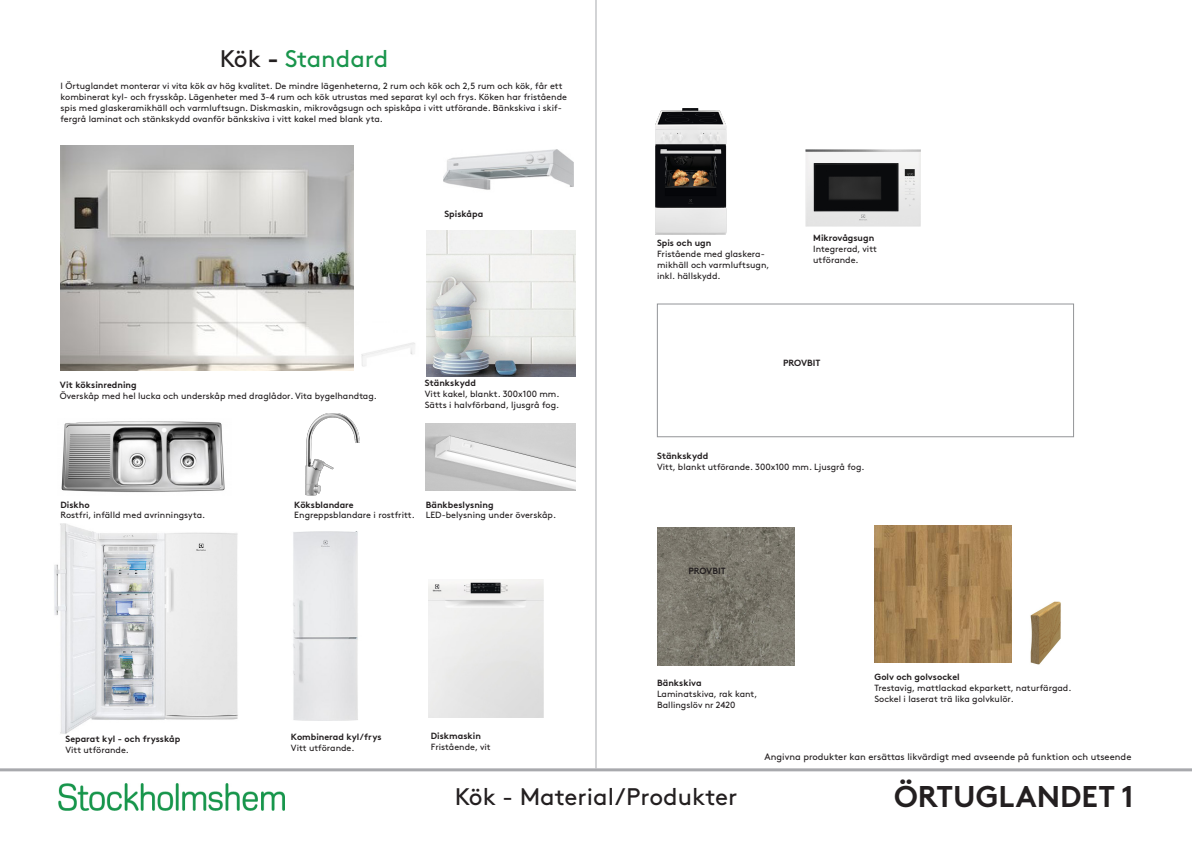
<style>
.page{position:relative;width:1192px;height:842px;background:#fff}
.page>*{position:absolute;margin:0;border:0;box-sizing:border-box;transform-origin:0 0}
.t1{font:700 30px "Brown Std";color:#231f20}
.t2{font:24px "Brown Std";color:#231f20}
.t3{font:24px "Brown Std";color:#19954c}
.t4{font:9.4px "Brown Std";color:#231f20}
.t5{font:9px/10.8px "Brown Std";color:#231f20}
.t6{font:700 9px "Brown Std";color:#231f20}
.s1{color:#231f20}
.s2{font-weight:700;color:#231f20}
</style>
<div class="page">
<hr style="left:0;top:768px;width:1192px;height:3px;background:#a8a9ad">
<hr style="left:595px;top:0;width:1px;height:768px;background:#a8a9ad">
<img style="left:58px;top:784px;width:227px;height:26px">
<img style="left:444px;top:149px;width:129px;height:41px">
<img style="left:293px;top:532px;width:65px;height:189px">
<img style="left:54px;top:523px;width:184px;height:211px">
<img style="left:428px;top:579px;width:116px;height:138px">
<img style="left:806px;top:149px;width:114px;height:78px">
<img style="left:305px;top:413px;width:55px;height:82px">
<img style="left:61px;top:421px;width:164px;height:71px">
<img style="left:655px;top:108px;width:72px;height:127px">
<img style="left:425px;top:424px;width:150px;height:66px">
<img style="left:426px;top:230px;width:149px;height:146px">
<div style="left:657px;top:304px;width:417px;height:133px;border:1px solid #939598"></div>
<img style="left:361px;top:342px;width:54px;height:25px">
<img style="left:657px;top:528px;width:138px;height:137px">
<img style="left:60px;top:145px;width:293px;height:225px">
<img style="left:1030px;top:601px;width:31px;height:64px">
<img style="left:874px;top:525px;width:138px;height:138px">
<p class="t3" style="left:220px;top:45px;width:170px"><span class="s1">Kök</span> <span class="s2">-</span> Standard</p>
<p class="t5" style="left:60px;top:81px;width:508px">I Örtuglandet monterar vi vita kök av hög kvalitet. De mindre lägenheterna, 2 rum och kök och 2,5 rum och kök, får ett kombinerat kyl- och frysskåp. Lägenheter med 3-4 rum och kök utrustas med separat kyl och frys. Köken har fristående spis med glaskeramikhäll och varmluftsugn. Diskmaskin, mikrovågsugn och spiskåpa i vitt utförande. Bänkskiva i skif&shy;fergrå laminat och stänkskydd ovanför bänkskiva i vitt kakel med blank yta.</p>
<p class="t6" style="left:445px;top:208px;width:40px">Spiskåpa</p>
<p class="t6" style="left:657px;top:238px;width:56px">Spis och ugn</p>
<p class="t5" style="left:657px;top:248px;width:114px">Fristående med glaskera&shy;mikhäll och varmluftsugn, inkl. hällskydd.</p>
<p class="t6" style="left:813px;top:233px;width:62px">Mikrovågsugn</p>
<p class="t5" style="left:813px;top:244px;width:65px">Integrerad, vitt</p>
<p class="t5" style="left:813px;top:255px;width:47px">utförande.</p>
<p class="t6" style="left:783px;top:357px;width:39px">PROVBIT</p>
<p class="t6" style="left:60px;top:379px;width:78px">Vit köksinredning</p>
<p class="t5" style="left:60px;top:390px;width:318px">Överskåp med hel lucka och underskåp med draglådor. Vita bygelhandtag.</p>
<p class="t6" style="left:425px;top:377px;width:53px">Stänkskydd</p>
<p class="t5" style="left:425px;top:388px;width:136px">Vitt kakel, blankt. 300x100 mm.</p>
<p class="t5" style="left:425px;top:399px;width:136px">Sätts i halvförband, ljusgrå fog.</p>
<p class="t6" style="left:657px;top:450px;width:53px">Stänkskydd</p>
<p class="t5" style="left:657px;top:461px;width:209px">Vitt, blankt utförande. 300x100 mm. Ljusgrå fog.</p>
<p class="t6" style="left:60px;top:499px;width:31px">Diskho</p>
<p class="t5" style="left:60px;top:510px;width:146px">Rostfri, infälld med avrinningsyta.</p>
<p class="t6" style="left:294px;top:499px;width:61px">Köksblandare</p>
<p class="t5" style="left:294px;top:510px;width:122px">Engreppsblandare i rostfritt.</p>
<p class="t6" style="left:426px;top:499px;width:69px">Bänkbeslysning</p>
<p class="t5" style="left:426px;top:510px;width:132px">LED-belysning under överskåp.</p>
<p class="t6" style="left:688px;top:566px;width:39px">PROVBIT</p>
<p class="t6" style="left:65px;top:733px;width:116px">Separat kyl - och frysskåp</p>
<p class="t5" style="left:65px;top:744px;width:65px">Vitt utförande.</p>
<p class="t6" style="left:291px;top:732px;width:92px">Kombinerad kyl/frys</p>
<p class="t5" style="left:291px;top:743px;width:65px">Vitt utförande.</p>
<p class="t6" style="left:657px;top:678px;width:46px">Bänkskiva</p>
<p class="t5" style="left:657px;top:689px;width:102px">Laminatskiva, rak kant,<br>Ballingslöv nr 2420</p>
<p class="t6" style="left:874px;top:672px;width:87px">Golv och golvsockel</p>
<p class="t5" style="left:874px;top:683px;width:198px">Trestavig, mattlackad ekparkett, naturfärgad.<br>Sockel i laserat trä lika golvkulör.</p>
<p class="t6" style="left:431px;top:730px;width:52px">Diskmaskin</p>
<p class="t5" style="left:431px;top:741px;width:61px">Fristående, vit</p>
<p class="t2" style="left:455px;top:783px;width:284px">Kök - Material/Produkter</p>
<p class="t4" style="left:765px;top:752px;width:368px">Angivna produkter kan ersättas likvärdigt med avseende på funktion och utseende</p>
<h1 class="t1" style="left:894px;top:778px;width:241px">ÖRTUGLANDET 1</h1>
</div>
